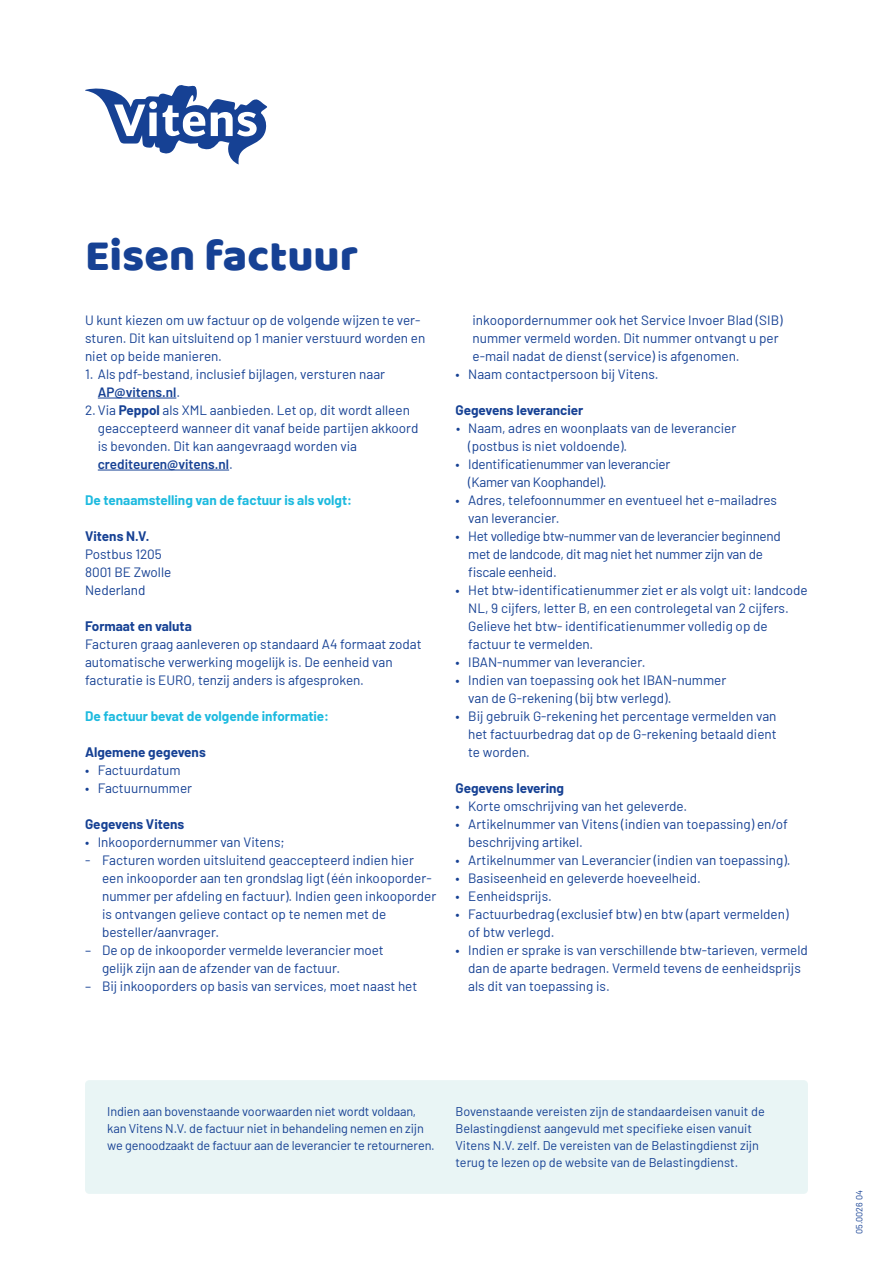
<style>
.page{position:relative;width:893px;height:1263px;background:#fff}
.page>*{position:absolute;margin:0;border:0;box-sizing:border-box;transform-origin:0 0}
.t1{font:45px "Baloo";color:#164194}
.t2{font:13.5px/18px "Barlow";color:#164194}
.t3{font:13.5px/18px "Barlow";letter-spacing:-.02em;color:#164194}
.t4{font:700 13.5px "Barlow";color:#164194}
.t5{font:700 13.5px "Barlow";color:#1dbadf}
.t6{font:600 13.5px "Barlow";color:#164194}
.t7{font:12.6px/17px "Barlow";letter-spacing:-.01em;color:#164194}
.t8{font:9px "Barlow";color:#164194}
.s1{font-weight:400}
.s2{font-weight:700}
</style>
<div class="page">
<div style="left:85px;top:1080px;width:723px;height:114px;background:#e9f5f5;border-radius:4px"></div>
<svg style="left:85px;top:85px;width:182px;height:79px"></svg>
<hr style="left:98px;top:398px;width:78px;height:1px;background:#164194">
<hr style="left:98px;top:470px;width:131px;height:1px;background:#164194">
<h1 class="t1" style="left:85px;top:228px;width:275px">Eisen factuur</h1>
<p class="t2" style="left:85px;top:310px;width:342px">U kunt kiezen om uw factuur op de volgende wijzen te ver&shy;sturen. Dit kan uitsluitend op 1 manier verstuurd worden en niet op beide manieren.</p>
<p class="t2" style="left:85px;top:364px;width:302px">1. Als pdf-bestand, inclusief bijlagen, versturen naar</p>
<p class="t6" style="left:98px;top:382px;width:84px">AP@vitens.nl<span class="s1">.</span></p>
<p class="t2" style="left:85px;top:400px;width:326px">2.Via <span class="s2">Peppol</span> als XML aanbieden. Let op, dit wordt alleen</p>
<p class="t2" style="left:98px;top:418px;width:322px">geaccepteerd wanneer dit vanaf beide partijen akkoord</p>
<p class="t2" style="left:98px;top:436px;width:261px">is bevonden. Dit kan aangevraagd worden via</p>
<p class="t6" style="left:98px;top:454px;width:137px">crediteuren@vitens.nl<span class="s1">.</span></p>
<p class="t5" style="left:85px;top:490px;width:269px">De tenaamstelling van de factuur is als volgt:</p>
<p class="t4" style="left:85px;top:526px;width:66px">Vitens N.V.</p>
<p class="t2" style="left:85px;top:544px;width:88px">Postbus 1205<br>8001 BE Zwolle<br>Nederland</p>
<p class="t4" style="left:85px;top:616px;width:108px">Formaat en valuta</p>
<p class="t2" style="left:85px;top:634px;width:338px">Facturen graag aanleveren op standaard A4 formaat zodat automatische verwerking mogelijk is. De eenheid van facturatie is EURO, tenzij anders is afgesproken.</p>
<p class="t5" style="left:85px;top:706px;width:246px">De factuur bevat de volgende informatie:</p>
<p class="t4" style="left:85px;top:742px;width:122px">Algemene gegevens</p>
<p class="t2" style="left:85px;top:760px;width:97px">• Factuurdatum</p>
<p class="t2" style="left:85px;top:778px;width:109px">• Factuurnummer</p>
<p class="t4" style="left:85px;top:814px;width:101px">Gegevens Vitens</p>
<p class="t2" style="left:85px;top:832px;width:201px">• Inkoopordernummer van Vitens;</p>
<p class="t2" style="left:102px;top:850px;width:336px;text-indent:-17px">- Facturen worden uitsluitend geaccepteerd indien hier een inkooporder aan ten grondslag ligt (één inkooporder‑ nummer per afdeling en factuur). Indien geen inkooporder is ontvangen gelieve contact op te nemen met de besteller/aanvrager.</p>
<p class="t2" style="left:102px;top:940px;width:283px;text-indent:-17px">– De op de inkooporder vermelde leverancier moet gelijk zijn aan de afzender van de factuur.</p>
<p class="t2" style="left:85px;top:976px;width:334px">– Bij inkooporders op basis van services, moet naast het</p>
<p class="t2" style="left:472px;top:310px;width:312px">inkoopordernummer ook het Service Invoer Blad (SIB) nummer vermeld worden. Dit nummer ontvangt u per e-mail nadat de dienst (service) is afgenomen.</p>
<p class="t2" style="left:455px;top:364px;width:205px">• Naam contactpersoon bij Vitens.</p>
<p class="t4" style="left:455px;top:400px;width:129px">Gegevens leverancier</p>
<p class="t2" style="left:468px;top:418px;width:269px;text-indent:-12px">• Naam, adres en woonplaats van de leverancier (postbus is niet voldoende).</p>
<p class="t3" style="left:468px;top:454px;width:204px;text-indent:-13px">• Identificatienummer van leverancier (Kamer van Koophandel).</p>
<p class="t2" style="left:468px;top:490px;width:310px;text-indent:-13px">• Adres, telefoonnummer en eventueel het e-mailadres van leverancier.</p>
<p class="t3" style="left:468px;top:526px;width:314px;text-indent:-13px">• Het volledige btw-nummer van de leverancier beginnend met de landcode, dit mag niet het nummer zijn van de fiscale eenheid.</p>
<p class="t2" style="left:468px;top:580px;width:341px;text-indent:-13px">• Het btw-identificatienummer ziet er als volgt uit: landcode NL, 9 cijfers, letter B, en een controlegetal van 2 cijfers.<br>Gelieve het btw- identificatienummer volledig op de factuur te vermelden.</p>
<p class="t2" style="left:455px;top:652px;width:192px">• IBAN-nummer van leverancier.</p>
<p class="t2" style="left:468px;top:670px;width:260px;text-indent:-13px">• Indien van toepassing ook het IBAN-nummer van de G-rekening (bij btw verlegd).</p>
<p class="t2" style="left:468px;top:706px;width:310px;text-align:justify;text-indent:-13px">• Bij gebruik G-rekening het percentage vermelden van het factuurbedrag dat op de G-rekening betaald dient te worden.</p>
<p class="t4" style="left:455px;top:778px;width:110px">Gegevens levering</p>
<p class="t2" style="left:455px;top:796px;width:233px">• Korte omschrijving van het geleverde.</p>
<p class="t2" style="left:468px;top:814px;width:321px;text-indent:-13px">• Artikelnummer van Vitens (indien van toepassing) en/of beschrijving artikel.</p>
<p class="t2" style="left:455px;top:850px;width:337px">• Artikelnummer van Leverancier (indien van toepassing).</p>
<p class="t2" style="left:455px;top:868px;width:247px">• Basiseenheid en geleverde hoeveelheid.</p>
<p class="t2" style="left:455px;top:886px;width:98px">• Eenheidsprijs.</p>
<p class="t2" style="left:468px;top:904px;width:322px;text-indent:-13px">• Factuurbedrag (exclusief btw) en btw (apart vermelden) of btw verlegd.</p>
<p class="t2" style="left:468px;top:940px;width:341px;text-indent:-13px">• Indien er sprake is van verschillende btw-tarieven, vermeld dan de aparte bedragen. Vermeld tevens de eenheidsprijs als dit van toepassing is.</p>
<p class="t7" style="left:107px;top:1102px;width:329px">Indien aan bovenstaande voorwaarden niet wordt voldaan, kan Vitens N.V. de factuur niet in behandeling nemen en zijn we genoodzaakt de factuur aan de leverancier te retourneren.</p>
<p class="t7" style="left:455px;top:1102px;width:311px">Bovenstaande vereisten zijn de standaardeisen vanuit de Belastingdienst aangevuld met specifieke eisen vanuit Vitens N.V. zelf. De vereisten van de Belastingdienst zijn terug te lezen op de website van de Belastingdienst.</p>
<p class="t8" style="left:853px;top:1233px;width:45px;rotate:-90deg">05.0026 04</p>
</div>
